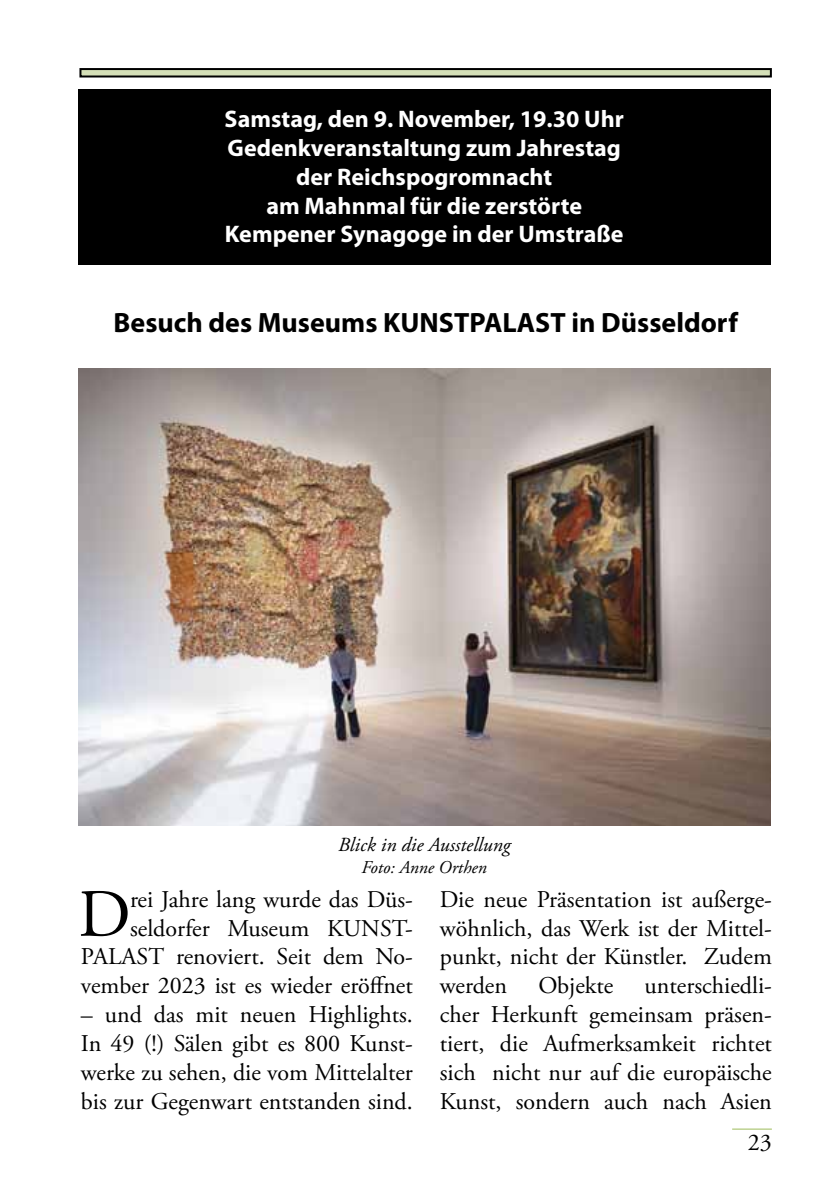
<style>
.page{position:relative;width:840px;height:1191px;background:#fff}
.page>*{position:absolute;margin:0;border:0;box-sizing:border-box;transform-origin:0 0}
.t1{font:67.4px "Adobe Garamond Pro";color:#000}
.t2{font:700 28px "Myriad Pro";color:#000}
.t3{font:24px/28.8px "Adobe Garamond Pro";color:#000;text-align:justify}
.t4{font:700 24px/28.8px "Myriad Pro";color:#fff;text-align:center}
.t5{font:italic 20px "Adobe Garamond Pro";color:#000}
.t6{font:italic 18px "Adobe Garamond Pro";color:#000}
</style>
<div class="page">
<div style="left:80px;top:69px;width:690px;height:7px;background:#d4dfb7"></div>
<div style="left:79px;top:68px;width:692px;height:9px;border:2px solid #000"></div>
<hr style="left:731px;top:1128px;width:40px;height:1px;background:#9dbc5a">
<img style="left:78px;top:368px;width:692px;height:457px">
<div style="left:78px;top:89px;width:692px;height:176px;background:#000"></div>
<p class="t4" style="left:224px;top:104px;width:400px">Samstag, den 9. November, 19.30 Uhr<br>Gedenkveranstaltung zum Jahrestag der Reichspogromnacht<br>am Mahnmal für die zerstörte<br>Kempener Synagoge in der Umstraße</p>
<p class="t2" style="left:113px;top:304px;width:625px">Besuch des Museums KUNSTPALAST in Düsseldorf</p>
<p class="t5" style="left:338px;top:832px;width:174px">Blick in die Ausstellung</p>
<p class="t6" style="left:361px;top:856px;width:127px">Foto: Anne Orthen</p>
<p class="t3" style="left:81px;top:885px;width:333px;text-align:right">rei Jahre lang wurde das Düs&shy;seldorfer Museum KUNST-<br>PALAST renoviert. Seit dem No&shy;vember 2023 ist es wieder eröffnet</p>
<p class="t3" style="left:81px;top:1001px;width:333px">– und das mit neuen Highlights.<br>In 49 (!) Sälen gibt es 800 Kunst&shy;werke zu sehen, die vom Mittelalter bis zur Gegenwart entstanden sind.</p>
<h1 class="t1" style="left:78px;top:874px;width:54px">D</h1>
<p class="t3" style="left:439px;top:885px;width:333px">Die neue Präsentation ist außerge&shy;wöhnlich, das Werk ist der Mittel&shy;punkt, nicht der Künstler. Zudem werden</p>
<p class="t3" style="left:439px;top:972px;width:333px;text-indent:205px">unterschiedli&shy;cher Herkunft gemeinsam präsen&shy;tiert, die Aufmerksamkeit richtet sich nicht nur auf die europäische Kunst, sondern auch nach Asien</p>
<p class="t3" style="left:538px;top:972px;width:76px">Objekte</p>
<p class="t3" style="left:747px;top:1128px;width:25px">23</p>
</div>
